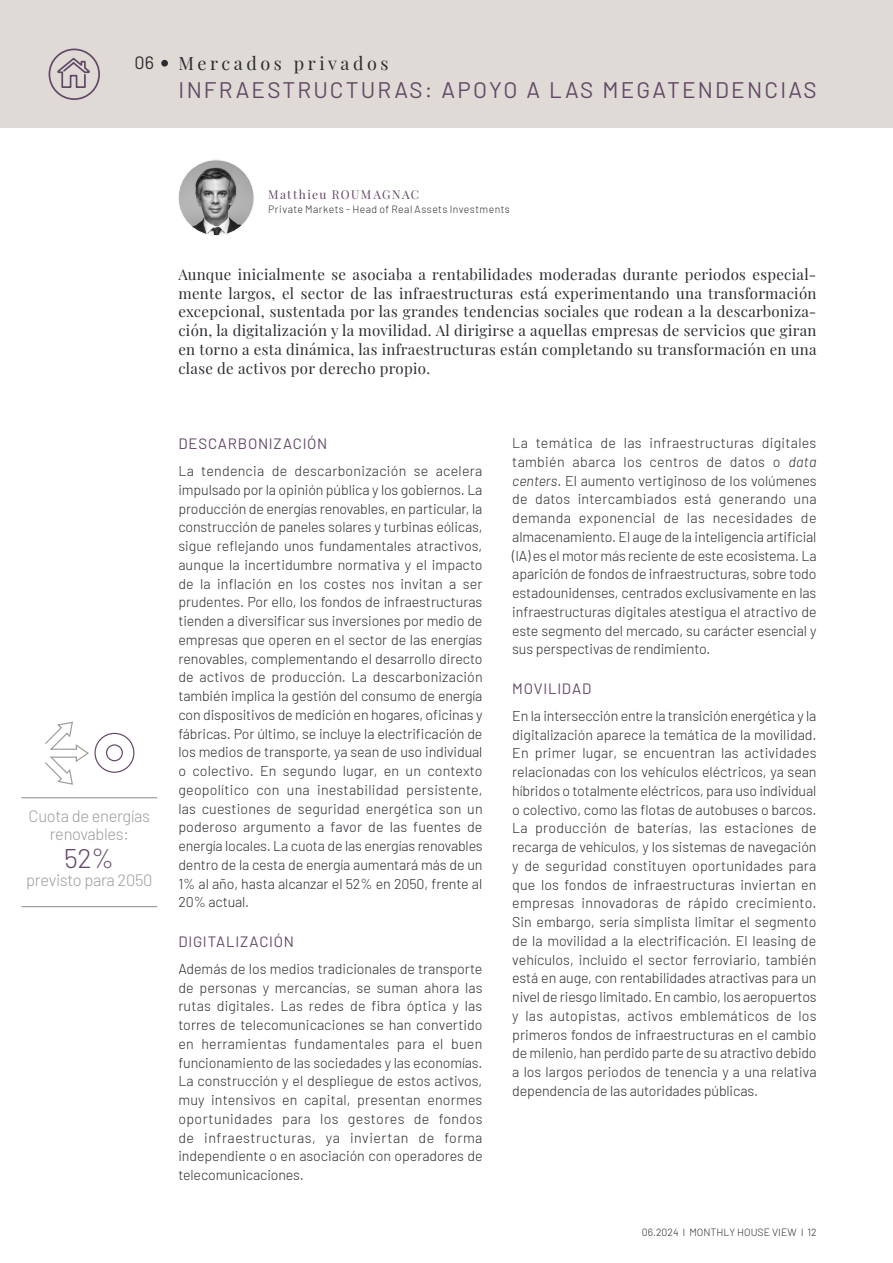
<style>
.page{position:relative;width:893px;height:1263px;background:#fff}
.page>*{position:absolute;margin:0;border:0;box-sizing:border-box;transform-origin:0 0}
.t1{font:300 27px "Barlow";color:#624865}
.t2{font:22.5px "Barlow";letter-spacing:.1em;color:#624865}
.t3{font:18px "Playfair Display";letter-spacing:.2em;color:#2a2c30}
.t4{font:18px "Barlow";color:#2a2c30}
.t5{font:300 16.5px/18px "Barlow";letter-spacing:-.02em;color:#9d9d9c;text-align:center}
.t6{font:15px/18.8px "Playfair Display";letter-spacing:.02em;color:#2a2c30;text-align:justify}
.t7{font:15px "Barlow";letter-spacing:.055em;color:#624865}
.t8{font:300 14.25px/18.8px "Barlow";letter-spacing:-.01em;color:#2a2c30;text-align:justify}
.t9{font:12px "Playfair Display";letter-spacing:.115em;color:#624865}
.t10{font:300 10.5px "Barlow";letter-spacing:.035em;color:#2a2c30}
.t11{font:300 10.5px "Barlow";color:#2a2c30}
.s1{font-style:italic}
</style>
<div class="page">
<div style="left:0;top:0;width:893px;height:128px;background:#dfdad5"></div>
<div style="left:161px;top:60px;width:7px;height:7px;background:#2a2c30;border-radius:50%"></div>
<hr style="left:21px;top:797px;width:136px;height:1px;background:#9d9d9c">
<hr style="left:21px;top:906px;width:136px;height:1px;background:#9d9d9c">
<svg style="left:45px;top:721px;width:90px;height:64px"></svg>
<img style="left:178px;top:160px;width:76px;height:76px;border-radius:38px">
<div style="left:178px;top:159px;width:76px;height:77px;border:1px solid #fff;border-radius:50%"></div>
<svg style="left:48px;top:48px;width:52px;height:52px"></svg>
<p class="t4" style="left:134px;top:50px;width:21px">06</p>
<p class="t3" style="left:179px;top:49px;width:212px">Mercados privados</p>
<h2 class="t2" style="left:179px;top:74px;width:640px">INFRAESTRUCTURAS: APOYO A LAS MEGATENDENCIAS</h2>
<p class="t9" style="left:268px;top:185px;width:152px">Matthieu ROUMAGNAC</p>
<p class="t10" style="left:268px;top:202px;width:243px">Private Markets - Head of Real Assets Investments</p>
<p class="t5" style="left:29px;top:806px;width:123px">Cuota de energías renovables:</p>
<h1 class="t1" style="left:64px;top:839px;width:52px">52%</h1>
<p class="t5" style="left:26px;top:870px;width:128px">previsto para 2050</p>
<p class="t6" style="left:178px;top:264px;width:640px">Aunque inicialmente se asociaba a rentabilidades moderadas durante periodos especial&shy;mente largos, el sector de las infraestructuras está experimentando una transformación excepcional, sustentada por las grandes tendencias sociales que rodean a la descarboniza&shy;ción, la digitalización y la movilidad. Al dirigirse a aquellas empresas de servicios que giran en torno a esta dinámica, las infraestructuras están completando su transformación en una clase de activos por derecho propio.</p>
<p class="t7" style="left:178px;top:432px;width:151px">DESCARBONIZACIÓN</p>
<p class="t8" style="left:178px;top:460px;width:306px">La tendencia de descarbonización se acelera impulsado por la opinión pública y los gobiernos. La producción de energías renovables, en particular, la construcción de paneles solares y turbinas eólicas, sigue reflejando unos fundamentales atractivos, aunque la incertidumbre normativa y el impacto de la inflación en los costes nos invitan a ser prudentes. Por ello, los fondos de infraestructuras tienden a diversificar sus inversiones por medio de empresas que operen en el sector de las energías renovables, complementando el desarrollo directo de activos de producción. La descarbonización también implica la gestión del consumo de energía con dispositivos de medición en hogares, oficinas y fábricas. Por último, se incluye la electrificación de los medios de transporte, ya sean de uso individual o colectivo. En segundo lugar, en un contexto geopolítico con una inestabilidad persistente, las cuestiones de seguridad energética son un poderoso argumento a favor de las fuentes de energía locales. La cuota de las energías renovables dentro de la cesta de energía aumentará más de un 1% al año, hasta alcanzar el 52% en 2050, frente al 20% actual.</p>
<p class="t7" style="left:178px;top:930px;width:117px">DIGITALIZACIÓN</p>
<p class="t8" style="left:178px;top:958px;width:306px">Además de los medios tradicionales de transporte de personas y mercancías, se suman ahora las rutas digitales. Las redes de fibra óptica y las torres de telecomunicaciones se han convertido en herramientas fundamentales para el buen funcionamiento de las sociedades y las economías.<br>La construcción y el despliegue de estos activos, muy intensivos en capital, presentan enormes oportunidades para los gestores de fondos de infraestructuras, ya inviertan de forma independiente o en asociación con operadores de telecomunicaciones.</p>
<p class="t8" style="left:512px;top:432px;width:306px">La temática de las infraestructuras digitales también abarca los centros de datos o <span class="s1">data centers</span>. El aumento vertiginoso de los volúmenes de datos intercambiados está generando una demanda exponencial de las necesidades de almacenamiento. El auge de la inteligencia artificial (IA) es el motor más reciente de este ecosistema. La aparición de fondos de infraestructuras, sobre todo estadounidenses, centrados exclusivamente en las infraestructuras digitales atestigua el atractivo de este segmento del mercado, su carácter esencial y sus perspectivas de rendimiento.</p>
<p class="t7" style="left:512px;top:677px;width:81px">MOVILIDAD</p>
<p class="t8" style="left:512px;top:705px;width:306px">En la intersección entre la transición energética y la digitalización aparece la temática de la movilidad.<br>En primer lugar, se encuentran las actividades relacionadas con los vehículos eléctricos, ya sean híbridos o totalmente eléctricos, para uso individual o colectivo, como las flotas de autobuses o barcos.<br>La producción de baterías, las estaciones de recarga de vehículos, y los sistemas de navegación y de seguridad constituyen oportunidades para que los fondos de infraestructuras inviertan en empresas innovadoras de rápido crecimiento.<br>Sin embargo, sería simplista limitar el segmento de la movilidad a la electrificación. El leasing de vehículos, incluido el sector ferroviario, también está en auge, con rentabilidades atractivas para un nivel de riesgo limitado. En cambio, los aeropuertos y las autopistas, activos emblemáticos de los primeros fondos de infraestructuras en el cambio de milenio, han perdido parte de su atractivo debido a los largos periodos de tenencia y a una relativa dependencia de las autoridades públicas.</p>
<p class="t11" style="left:642px;top:1225px;width:177px">06.2024 l MONTHLY HOUSE VIEW l 12</p>
</div>
